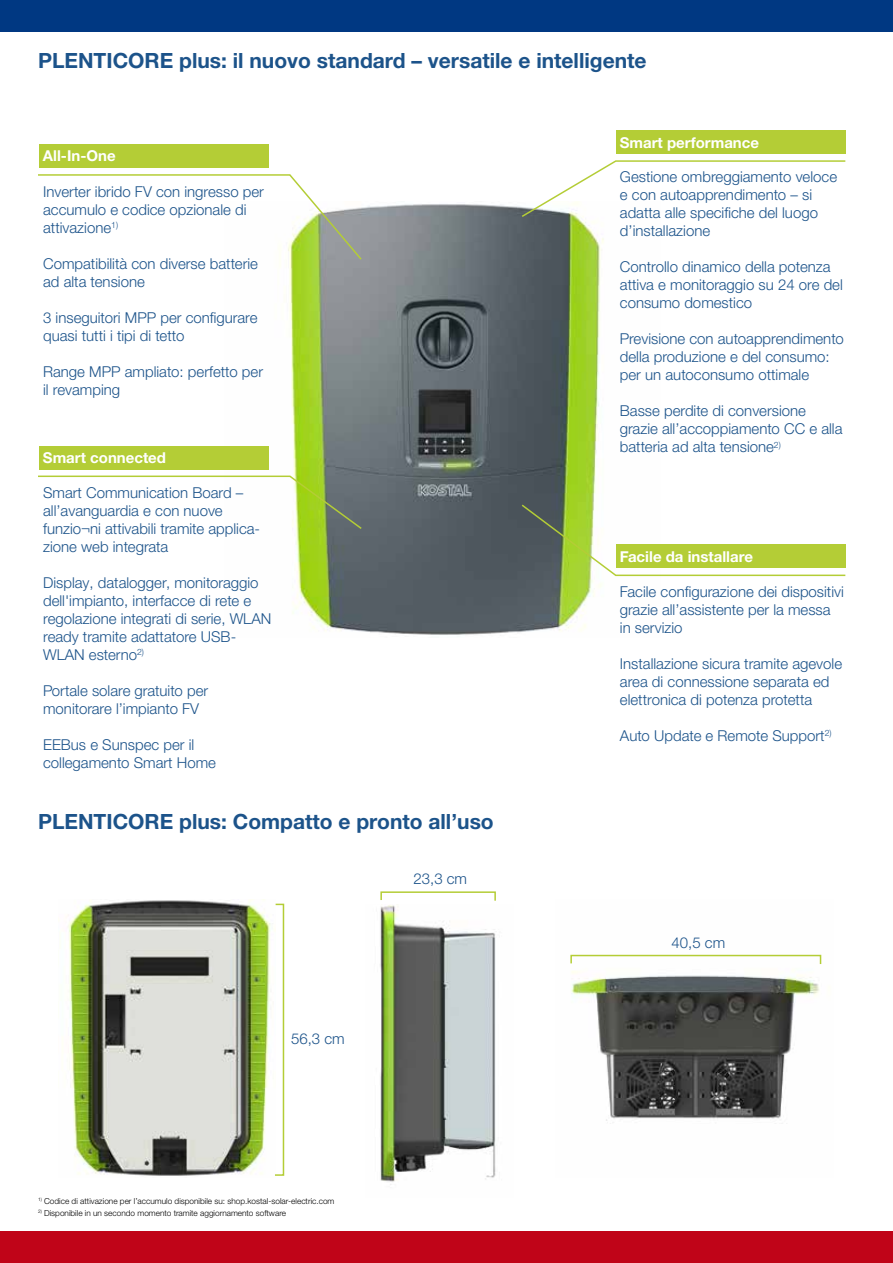
<style>
.page{position:relative;width:893px;height:1263px;background:#fff}
.page>*{position:absolute;margin:0;border:0;box-sizing:border-box;transform-origin:0 0}
.t1{font:700 21px "Helvetica Neue LTW1 G";color:#1c538a}
.t2{font:300 15px/18px "Helvetica Neue LTW1 G";color:#1c538a}
.t3{font:700 15px "Helvetica Neue LTW1 G";color:#fff}
.t4{font:300 8.25px "Helvetica Neue LTW1 G";color:#000}
</style>
<div class="page">
<div style="left:0;top:1231px;width:893px;height:32px;background:#c00418"></div>
<div style="left:0;top:0;width:893px;height:32px;background:#003882"></div>
<img style="left:571px;top:971px;width:249px;height:150px">
<img style="left:380px;top:905px;width:116px;height:280px">
<img style="left:68px;top:899px;width:203px;height:277px">
<img style="left:289px;top:204px;width:315px;height:431px">
<svg style="left:380px;top:891px;width:116px;height:10px"></svg>
<svg style="left:570px;top:954px;width:252px;height:10px"></svg>
<svg style="left:274px;top:903px;width:11px;height:273px"></svg>
<div style="left:39px;top:144px;width:230px;height:24px;background:#b4cd36"></div>
<div style="left:39px;top:446px;width:230px;height:24px;background:#b4cd36"></div>
<div style="left:615px;top:130px;width:230px;height:24px;background:#b4cd36"></div>
<svg style="left:38px;top:174px;width:325px;height:87px"></svg>
<svg style="left:38px;top:475px;width:325px;height:55px"></svg>
<svg style="left:520px;top:160px;width:326px;height:58px"></svg>
<svg style="left:520px;top:503px;width:326px;height:74px"></svg>
<h1 class="t1" style="left:38px;top:47px;width:610px">PLENTICORE plus: il nuovo standard – versatile e intelligente</h1>
<p class="t3" style="left:43px;top:147px;width:74px">All-In-One</p>
<p class="t2" style="left:43px;top:182px;width:222px">Inverter ibrido FV con ingresso per accumulo e codice opzionale di attivazione<sup>1)</sup></p>
<p class="t2" style="left:43px;top:254px;width:216px">Compatibilità con diverse batterie ad alta tensione</p>
<p class="t2" style="left:43px;top:308px;width:216px">3 inseguitori MPP per configurare quasi tutti i tipi di tetto</p>
<p class="t2" style="left:43px;top:362px;width:221px">Range MPP ampliato: perfetto per il revamping</p>
<p class="t3" style="left:43px;top:449px;width:125px">Smart connected</p>
<p class="t2" style="left:43px;top:484px;width:219px">Smart Communication Board – all’avanguardia e con nuove funzio¬ni attivabili tramite applica&shy;zione web integrata</p>
<p class="t2" style="left:43px;top:574px;width:230px">Display, datalogger, monitoraggio dell'impianto, interfacce di rete e regolazione integrati di serie, WLAN ready tramite adattatore USB-<br>WLAN esterno<sup>2)</sup></p>
<p class="t2" style="left:43px;top:682px;width:167px">Portale solare gratuito per monitorare l’impianto FV</p>
<p class="t2" style="left:43px;top:736px;width:174px">EEBus e Sunspec per il collegamento Smart Home</p>
<h1 class="t1" style="left:38px;top:809px;width:457px">PLENTICORE plus: Compatto e pronto all’uso</h1>
<p class="t2" style="left:291px;top:1029px;width:55px">56,3 cm</p>
<p class="t4" style="left:38px;top:1196px;width:298px"><sup>1)</sup> Codice di attivazione per l’accumulo disponibile su: shop.kostal-solar-electric.com</p>
<p class="t4" style="left:38px;top:1208px;width:250px"><sup>2)</sup> Disponibile in un secondo momento tramite aggiornamento software</p>
<p class="t2" style="left:413px;top:870px;width:55px">23,3 cm</p>
<p class="t3" style="left:620px;top:133px;width:141px">Smart performance</p>
<p class="t2" style="left:620px;top:168px;width:219px">Gestione ombreggiamento veloce e con autoapprendimento – si adatta alle specifiche del luogo d’installazione</p>
<p class="t2" style="left:620px;top:258px;width:224px">Controllo dinamico della potenza attiva e monitoraggio su 24 ore del consumo domestico</p>
<p class="t2" style="left:620px;top:330px;width:225px">Previsione con autoapprendimento della produzione e del consumo: per un autoconsumo ottimale</p>
<p class="t2" style="left:620px;top:402px;width:224px">Basse perdite di conversione grazie all’accoppiamento CC e alla batteria ad alta tensione<sup>2)</sup></p>
<p class="t3" style="left:620px;top:547px;width:135px">Facile da installare</p>
<p class="t2" style="left:620px;top:582px;width:225px">Facile configurazione dei dispositivi grazie all’assistente per la messa in servizio</p>
<p class="t2" style="left:620px;top:654px;width:224px">Installazione sicura tramite agevole area di connessione separata ed elettronica di potenza protetta</p>
<p class="t2" style="left:620px;top:726px;width:213px">Auto Update e Remote Support<sup>2)</sup></p>
<p class="t2" style="left:672px;top:933px;width:55px">40,5 cm</p>
</div>
